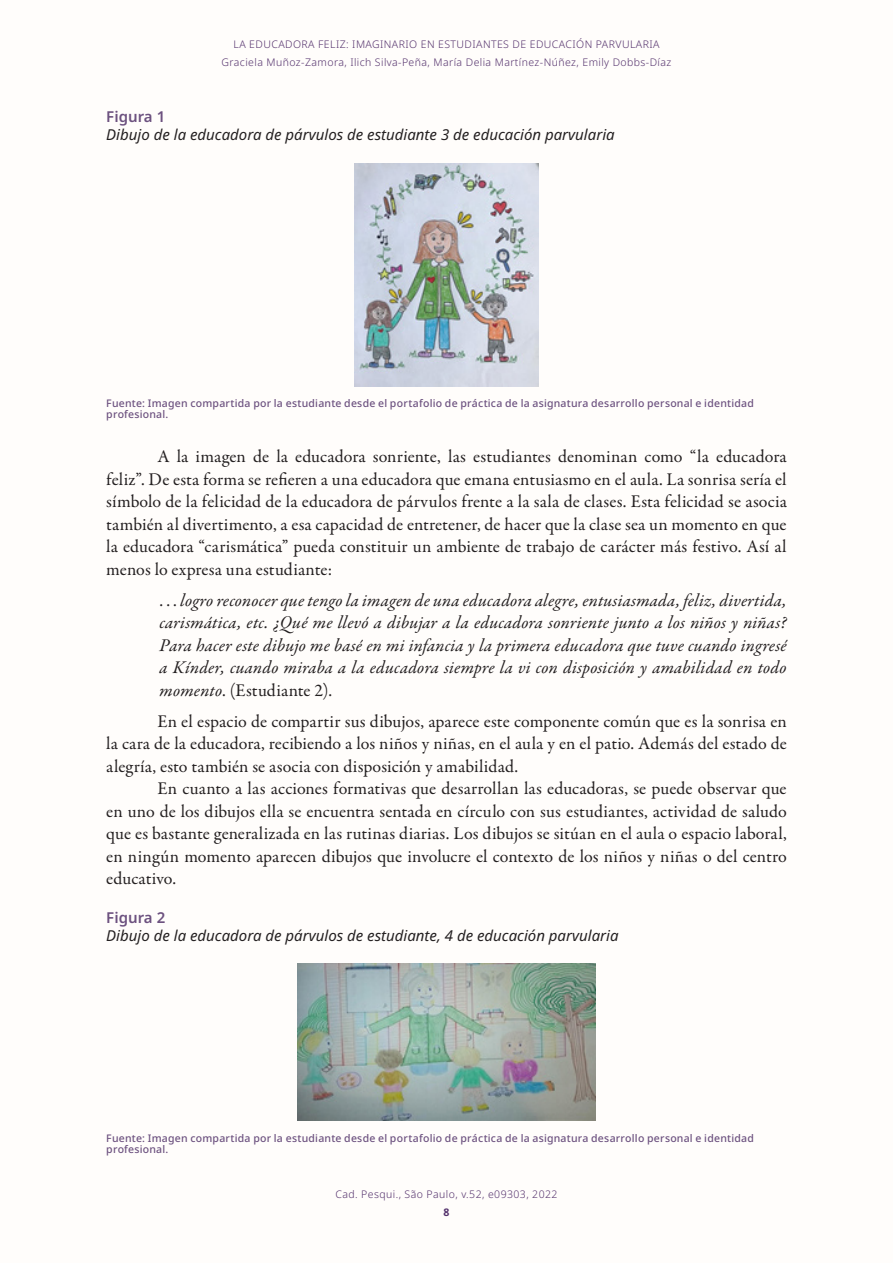
<style>
.page{position:relative;width:893px;height:1263px;background:#fff}
.page>*{position:absolute;margin:0;border:0;box-sizing:border-box;transform-origin:0 0}
.Texto_INGLES{font:18px/22.5px "Garamond Premr Pro";letter-spacing:.005em;color:#231f20;text-align:justify}
.citação{font:italic 18px/22.5px "Garamond Premr Pro";letter-spacing:.01em;color:#231f20;text-align:justify}
.tabela_titulo_2{font:italic 15px "Noto Sans";color:#231f20}
.tabela_titulo_1{font:600 15px "Noto Sans";color:#6c517f}
.tabela_fonte_nota{font:500 10.5px/11.2px "Noto Sans";letter-spacing:.02em;color:#6c517f}
.t1{font:300 10.5px/18px "Noto Sans";letter-spacing:.04em;color:#54316c;text-align:center}
.t2{font:700 10.5px "Noto Sans";color:#54316c}
.s1{font-style:normal}
</style>
<div class="page">
<img style="left:354px;top:163px;width:185px;height:223px">
<img style="left:297px;top:964px;width:299px;height:156px">
<p class="t1" style="left:222px;top:36px;width:451px">LA EDUCADORA FELIZ: IMAGINARIO EN ESTUDIANTES DE EDUCACIÓN PARVULARIA<br>Graciela Muñoz-Zamora, Ilich Silva-Peña, María Delia Martínez-Núñez, Emily Dobbs-Díaz</p>
<p class="tabela_titulo_1" style="left:106px;top:106px;width:60px">Figura 1</p>
<p class="tabela_titulo_2" style="left:106px;top:124px;width:510px">Dibujo de la educadora de párvulos de estudiante 3 de educación parvularia</p>
<p class="tabela_fonte_nota" style="left:106px;top:398px;width:649px">Fuente: Imagen compartida por la estudiante desde el portafolio de práctica de la asignatura desarrollo personal e identidad profesional.</p>
<p class="Texto_INGLES" style="left:106px;top:446px;width:682px;text-indent:51px">A la imagen de la educadora sonriente, las estudiantes denominan como “la educadora feliz”. De esta forma se refieren a una educadora que emana entusiasmo en el aula. La sonrisa sería el símbolo de la felicidad de la educadora de párvulos frente a la sala de clases. Esta felicidad se asocia también al divertimento, a esa capacidad de entretener, de hacer que la clase sea un momento en que la educadora “carismática” pueda constituir un ambiente de trabajo de carácter más festivo. Así al menos lo expresa una estudiante:</p>
<p class="citação" style="left:159px;top:590px;width:629px"><span class="s1">. . .</span> logro reconocer que tengo la imagen de una educadora alegre, entusiasmada, feliz, divertida, carismática, etc. ¿Qué me llevó a dibujar a la educadora sonriente junto a los niños y niñas?<br>Para hacer este dibujo me basé en mi infancia y la primera educadora que tuve cuando ingresé a Kínder, cuando miraba a la educadora siempre la vi con disposición y amabilidad en todo momento<span class="s1">. (Estudiante 2).</span></p>
<p class="Texto_INGLES" style="left:106px;top:710px;width:682px;text-indent:51px">En el espacio de compartir sus dibujos, aparece este componente común que es la sonrisa en la cara de la educadora, recibiendo a los niños y niñas, en el aula y en el patio. Además del estado de alegría, esto también se asocia con disposición y amabilidad.</p>
<p class="Texto_INGLES" style="left:106px;top:778px;width:682px;text-indent:51px">En cuanto a las acciones formativas que desarrollan las educadoras, se puede observar que en uno de los dibujos ella se encuentra sentada en círculo con sus estudiantes, actividad de saludo que es bastante generalizada en las rutinas diarias. Los dibujos se sitúan en el aula o espacio laboral, en ningún momento aparecen dibujos que involucre el contexto de los niños y niñas o del centro educativo.</p>
<p class="tabela_titulo_1" style="left:106px;top:907px;width:60px">Figura 2</p>
<p class="tabela_titulo_2" style="left:106px;top:925px;width:514px">Dibujo de la educadora de párvulos de estudiante, 4 de educación parvularia</p>
<p class="tabela_fonte_nota" style="left:106px;top:1132px;width:649px">Fuente: Imagen compartida por la estudiante desde el portafolio de práctica de la asignatura desarrollo personal e identidad profesional.</p>
<p class="t1" style="left:335px;top:1186px;width:224px">Cad. Pesqui., São Paulo, v.52, e09303, 2022</p>
<p class="t2" style="left:443px;top:1205px;width:8px">8</p>
</div>
